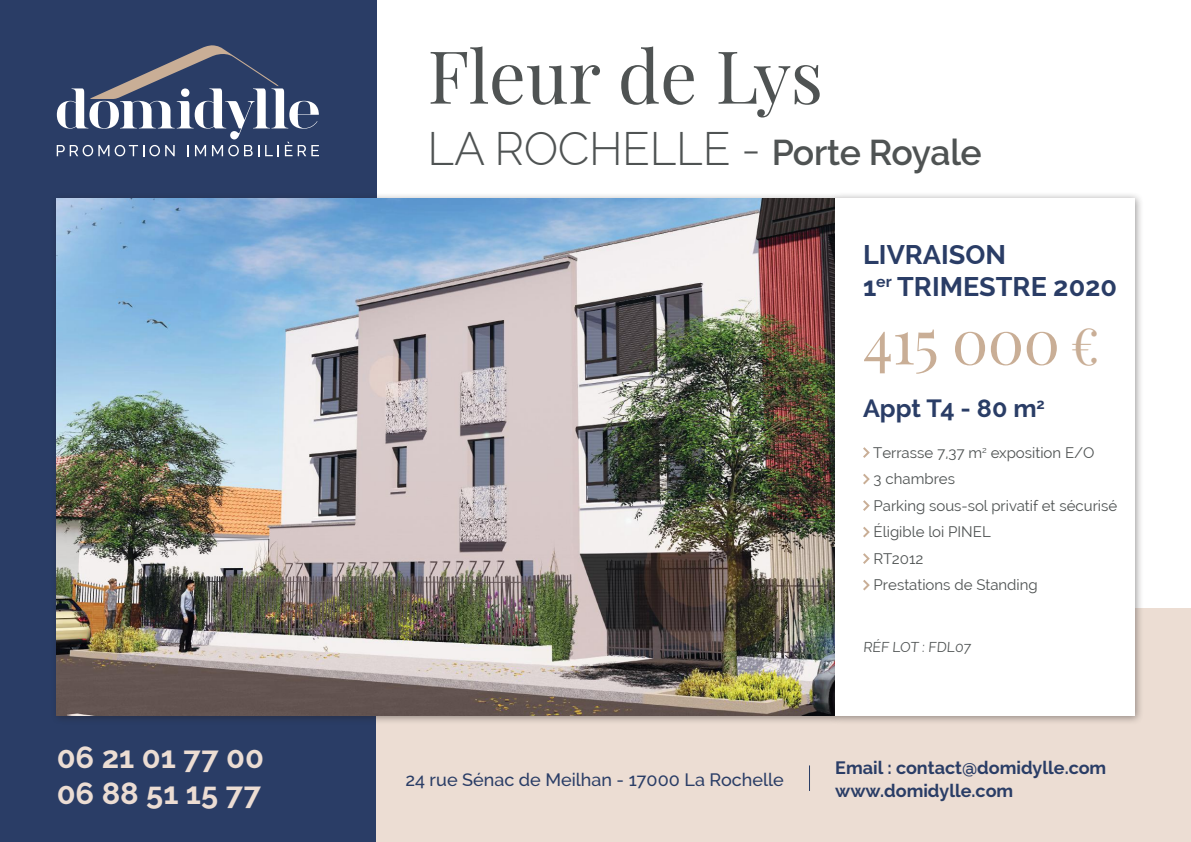
<style>
.page{position:relative;width:1191px;height:842px;background:#fff}
.page>*{position:absolute;margin:0;border:0;box-sizing:border-box;transform-origin:0 0}
.t1{font:73.2px "Playfair Display";letter-spacing:-.005em;color:#4f5353}
.t2{font:62px "Playfair Display";letter-spacing:-.01em;color:#c9ae96}
.t3{font:300 46px "Raleway";letter-spacing:-.01em;color:#4f5353}
.t4{font:700 30.8px/35.6px "Raleway";color:#ecddd3}
.t5{font:700 27px/32.4px "Raleway";color:#2a3d66}
.t6{font:700 25px "Raleway";color:#2a3d66}
.t7{font:700 18px/22.8px "Raleway";color:#2a3d66}
.t8{font:500 18px "Raleway";color:#2a3d66}
.t9{font:15px/26.5px "Raleway";color:#4f5353}
.t10{font:14px "Raleway";color:#4f5353}
.s1{font-weight:600;font-size:36px}
.s2{font-size:50px}
</style>
<div class="page">
<div style="left:0;top:0;width:376px;height:842px;background:#2a3d66"></div>
<div style="left:376px;top:608px;width:815px;height:234px;background:#ecddd3"></div>
<div style="left:50px;top:192px;width:793px;height:532px;background:#241f1f;opacity:.45"></div>
<img style="left:57px;top:198px;width:771px;height:518px">
<svg style="left:809px;top:765px;width:1px;height:26px"></svg>
<svg style="left:57px;top:45px;width:262px;height:111px"></svg>
<div style="left:828px;top:192px;width:315px;height:533px;background:#241f1f;opacity:.45"></div>
<div style="left:834px;top:198px;width:300px;height:518px;background:#fff"></div>
<svg style="left:863px;top:447px;width:7px;height:11px"></svg>
<svg style="left:863px;top:474px;width:7px;height:11px"></svg>
<svg style="left:863px;top:500px;width:7px;height:11px"></svg>
<svg style="left:863px;top:527px;width:7px;height:11px"></svg>
<svg style="left:863px;top:553px;width:7px;height:11px"></svg>
<svg style="left:863px;top:580px;width:7px;height:11px"></svg>
<h3 class="t4" style="left:57px;top:740px;width:209px">06 21 01 77 00<br>06 88 51 15 77</h3>
<h1 class="t1" style="left:427px;top:31px;width:397px">Fleur de Lys</h1>
<h3 class="t3" style="left:427px;top:122px;width:556px">LA ROCHELLE - <span class="s1">Porte Royale</span></h3>
<h3 class="t5" style="left:863px;top:238px;width:256px">LIVRAISON<br>1<sup>er</sup> TRIMESTRE 2020</h3>
<h2 class="t2" style="left:863px;top:303px;width:238px">415 000 <span class="s2">€</span></h2>
<h3 class="t6" style="left:863px;top:394px;width:183px">Appt T4 - 80 m<sup>2</sup></h3>
<p class="t9" style="left:873px;top:439px;width:245px">Terrasse 7,37 m<sup>2</sup> exposition E/O<br>3 chambres<br>Parking sous-sol privatif et sécurisé<br>Éligible loi PINEL<br>RT2012<br>Prestations de Standing</p>
<p class="t10" style="left:863px;top:638px;width:111px">RÉF LOT : FDL07</p>
<p class="t8" style="left:405px;top:769px;width:380px">24 rue Sénac de Meilhan - 17000 La Rochelle</p>
<p class="t7" style="left:835px;top:757px;width:273px">Email : contact@domidylle.com www.domidylle.com</p>
</div>
